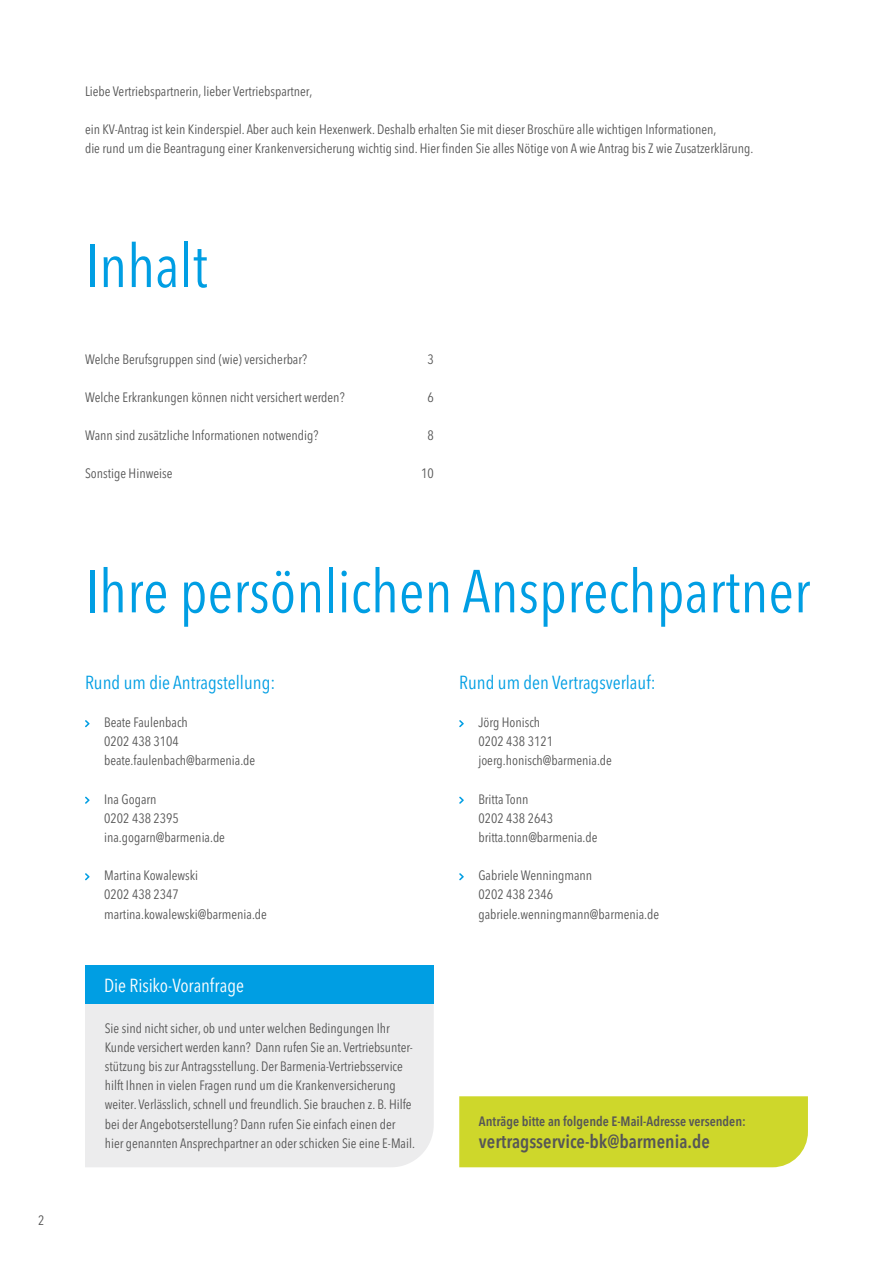
<style>
.page{position:relative;width:893px;height:1263px;background:#fff}
.page>*{position:absolute;margin:0;border:0;box-sizing:border-box;transform-origin:0 0}
.t1{font:condensed 60px "Avenir Next LT Pro";color:#009ee3}
.t2{font:condensed 18.75px "Avenir Next LT Pro";color:#009ee3}
.t3{font:600 condensed 18.75px "Avenir Next LT Pro";color:#565656}
.t4{font:condensed 18.75px "Avenir Next LT Pro";letter-spacing:-.005em;color:#fff}
.t5{font:condensed 13.5px/19.2px "Avenir Next LT Pro";color:#565656}
.t6{font:600 condensed 13.5px "Avenir Next LT Pro";color:#565656}
</style>
<div class="page">
<div style="left:85px;top:1003px;width:349px;height:164px;background:#ececed"></div>
<div style="left:85px;top:965px;width:349px;height:38px;background:#009ee3"></div>
<svg style="left:85px;top:720px;width:5px;height:7px"></svg>
<svg style="left:85px;top:797px;width:5px;height:7px"></svg>
<svg style="left:85px;top:873px;width:5px;height:7px"></svg>
<svg style="left:459px;top:720px;width:5px;height:7px"></svg>
<svg style="left:459px;top:797px;width:5px;height:7px"></svg>
<svg style="left:459px;top:873px;width:5px;height:7px"></svg>
<div style="left:459px;top:1096px;width:349px;height:71px;background:#ced72b"></div>
<p class="t5" style="left:38px;top:1210px;width:8px">2</p>
<p class="t5" style="left:85px;top:81px;width:229px">Liebe Vertriebspartnerin, lieber Vertriebspartner,</p>
<p class="t5" style="left:85px;top:120px;width:670px">ein KV-Antrag ist kein Kinderspiel. Aber auch kein Hexenwerk. Deshalb erhalten Sie mit dieser Broschüre alle wichtigen Informationen,<br>die rund um die Beantragung einer Krankenversicherung wichtig sind. Hier finden Sie alles Nötige von A wie Antrag bis Z wie Zusatzerklärung.</p>
<h1 class="t1" style="left:85px;top:230px;width:124px">Inhalt</h1>
<p class="t5" style="left:85px;top:349px;width:224px">Welche Berufsgruppen sind (wie) versicherbar?</p>
<p class="t5" style="left:427px;top:349px;width:8px">3</p>
<p class="t5" style="left:85px;top:387px;width:261px">Welche Erkrankungen können nicht versichert werden?</p>
<p class="t5" style="left:427px;top:387px;width:8px">6</p>
<p class="t5" style="left:85px;top:426px;width:235px">Wann sind zusätzliche Informationen notwendig?</p>
<p class="t5" style="left:427px;top:426px;width:8px">8</p>
<p class="t5" style="left:85px;top:464px;width:89px">Sonstige Hinweise</p>
<p class="t5" style="left:421px;top:464px;width:14px">10</p>
<h1 class="t1" style="left:85px;top:555px;width:727px">Ihre persönlichen Ansprechpartner</h1>
<h2 class="t2" style="left:85px;top:671px;width:192px">Rund um die Antragstellung:</h2>
<p class="t5" style="left:104px;top:713px;width:153px">Beate Faulenbach<br>0202 438 3104 beate.faulenbach@barmenia.de</p>
<p class="t5" style="left:104px;top:789px;width:122px">Ina Gogarn<br>0202 438 2395 ina.gogarn@barmenia.de</p>
<p class="t5" style="left:104px;top:866px;width:164px">Martina Kowalewski<br>0202 438 2347 martina.kowalewski@barmenia.de</p>
<h2 class="t4" style="left:104px;top:974px;width:141px">Die Risiko-Voranfrage</h2>
<p class="t5" style="left:105px;top:1018px;width:312px">Sie sind nicht sicher, ob und unter welchen Bedingungen Ihr Kunde versichert werden kann? Dann rufen Sie an. Vertriebsunter&shy;stützung bis zur Antragsstellung. Der Barmenia-Vertriebsservice hilft Ihnen in vielen Fragen rund um die Krankenversicherung weiter. Verlässlich, schnell und freundlich. Sie brauchen z. B. Hilfe bei der Angebotserstellung? Dann rufen Sie einfach einen der hier genannten Ansprechpartner an oder schicken Sie eine E-Mail.</p>
<h2 class="t2" style="left:459px;top:671px;width:198px">Rund um den Vertragsverlauf:</h2>
<p class="t5" style="left:478px;top:713px;width:135px">Jörg Honisch<br>0202 438 3121 joerg.honisch@barmenia.de</p>
<p class="t5" style="left:478px;top:789px;width:121px">Britta Tonn<br>0202 438 2643 britta.tonn@barmenia.de</p>
<p class="t5" style="left:478px;top:866px;width:182px">Gabriele Wenningmann<br>0202 438 2346 gabriele.wenningmann@barmenia.de</p>
<p class="t6" style="left:479px;top:1113px;width:268px">Anträge bitte an folgende E-Mail-Adresse versenden:</p>
<h2 class="t3" style="left:479px;top:1130px;width:232px">vertragsservice-bk@barmenia.de</h2>
</div>
